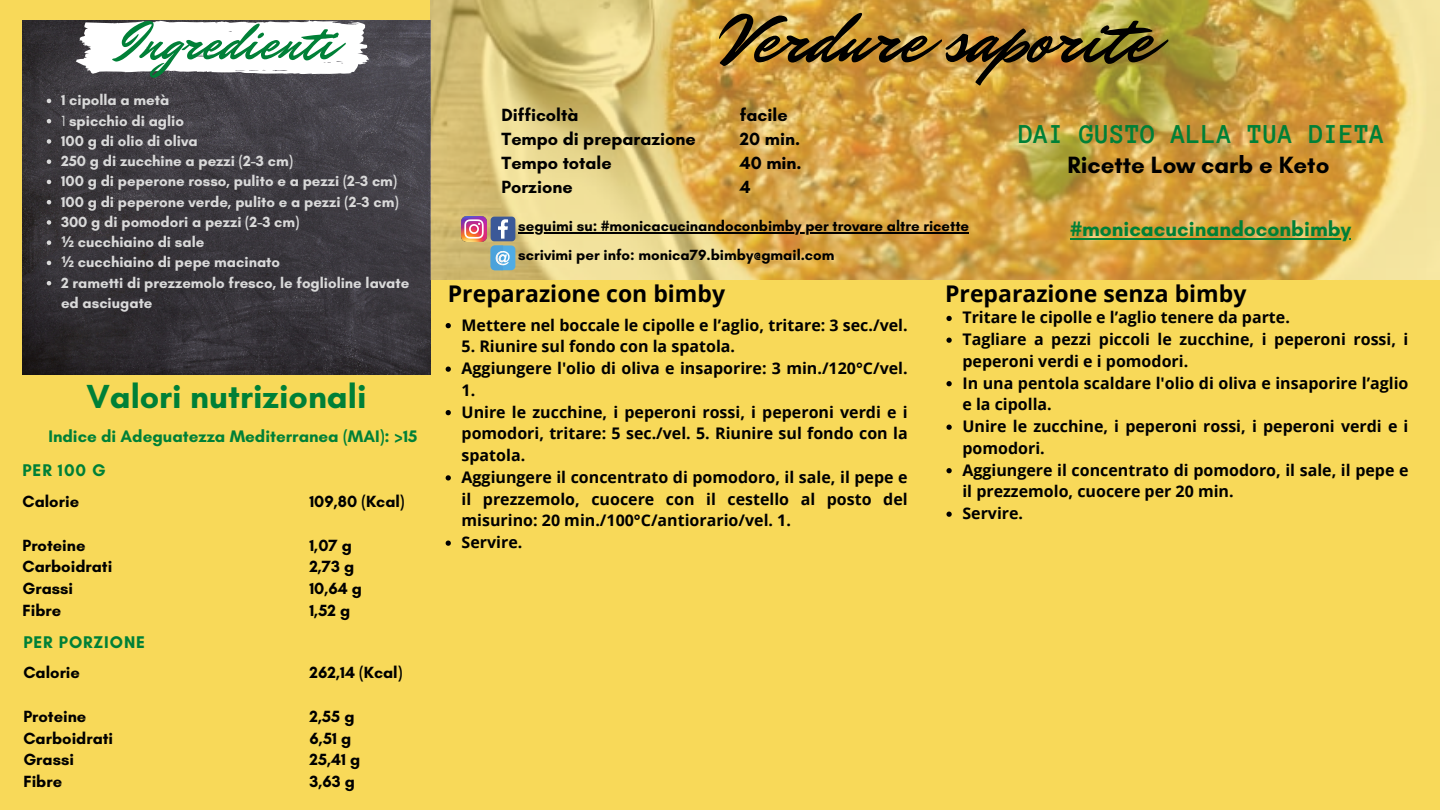
<style>
.page{position:relative;width:1440px;height:810px;background:#f8d959}
.page>*{position:absolute;margin:0;border:0;box-sizing:border-box;transform-origin:0 0}
.t1{font:72px "Mr Dafoe";color:#000}
.t2{font:52px "Mr Dafoe";color:#008037}
.t3{font:700 34px "Glacial Indifference";color:#008037}
.t4{font:700 28px "Anonymous Pro";color:#008037}
.t5{font:700 24px "Glacial Indifference";color:#000}
.t6{font:700 23px "Open Sans";color:#000}
.t7{font:700 21px "Glacial Indifference";color:#008037}
.t8{font:700 18px "Glacial Indifference";color:#000}
.t9{font:700 17.2px "Glacial Indifference";letter-spacing:.05em;color:#008037}
.t10{font:700 17px "Glacial Indifference";color:#008037}
.t11{font:700 16.5px "Glacial Indifference";color:#000}
.t12{font:700 16px/21.8px "Open Sans";color:#000}
.t13{font:700 15px/20.2px "Glacial Indifference";color:#d9d9d9}
.t14{font:700 15px "Glacial Indifference";color:#000}
.s1{font-weight:400}
.s2{font-family:"Noto Sans"}
</style>
<div class="page">
<img style="left:22px;top:20px;width:408px;height:355px">
<svg style="left:76px;top:20px;width:293px;height:55px;background:#e5e5e6"></svg>
<img style="left:430px;top:0;width:1010px;height:279px">
<img style="left:462px;top:217px;width:24px;height:24px">
<svg style="left:491px;top:217px;width:24px;height:53px"></svg>
<hr style="left:518px;top:232px;width:451px;height:2px;background:#000">
<svg style="left:446px;top:323px;width:5px;height:5px"></svg>
<svg style="left:446px;top:367px;width:5px;height:5px"></svg>
<svg style="left:446px;top:410px;width:5px;height:5px"></svg>
<svg style="left:446px;top:475px;width:5px;height:6px"></svg>
<svg style="left:446px;top:541px;width:5px;height:5px"></svg>
<svg style="left:47px;top:99px;width:4px;height:4px"></svg>
<svg style="left:47px;top:119px;width:4px;height:4px"></svg>
<svg style="left:47px;top:139px;width:4px;height:5px"></svg>
<svg style="left:47px;top:159px;width:4px;height:5px"></svg>
<svg style="left:47px;top:180px;width:4px;height:4px"></svg>
<svg style="left:47px;top:200px;width:4px;height:4px"></svg>
<svg style="left:47px;top:220px;width:4px;height:5px"></svg>
<svg style="left:47px;top:240px;width:4px;height:5px"></svg>
<svg style="left:47px;top:261px;width:4px;height:4px"></svg>
<svg style="left:47px;top:281px;width:4px;height:4px"></svg>
<hr style="left:1071px;top:238px;width:280px;height:1px;background:#008037">
<svg style="left:946px;top:316px;width:6px;height:5px"></svg>
<svg style="left:946px;top:338px;width:6px;height:5px"></svg>
<svg style="left:946px;top:381px;width:6px;height:5px"></svg>
<svg style="left:946px;top:425px;width:6px;height:5px"></svg>
<svg style="left:946px;top:468px;width:6px;height:5px"></svg>
<svg style="left:946px;top:512px;width:6px;height:5px"></svg>
<p class="t2" style="left:120px;top:7px;width:216px">Ingredienti</p>
<p class="t13" style="left:61px;top:90px;width:110px">1 cipolla a metà</p>
<p class="t13" style="left:61px;top:110px;width:124px"><span class="s1">1</span> spicchio di aglio</p>
<p class="t13" style="left:61px;top:131px;width:138px">100 g di olio di oliva</p>
<p class="t13" style="left:61px;top:151px;width:234px">250 g di zucchine a pezzi (2-3 cm)</p>
<p class="t13" style="left:61px;top:171px;width:338px">100 g di peperone rosso, pulito e a pezzi (2-3 cm)</p>
<p class="t13" style="left:61px;top:191px;width:339px">100 g di peperone verde, pulito e a pezzi (2-3 cm)</p>
<p class="t13" style="left:61px;top:212px;width:240px">300 g di pomodori a pezzi (2-3 cm)</p>
<p class="t13" style="left:61px;top:232px;width:145px"><span class="s2">½</span> cucchiaino di sale</p>
<p class="t13" style="left:61px;top:252px;width:221px"><span class="s2">½</span> cucchiaino di pepe macinato</p>
<p class="t13" style="left:61px;top:272px;width:350px">2 rametti di prezzemolo fresco, le foglioline lavate ed asciugate</p>
<p class="t3" style="left:86px;top:376px;width:282px">Valori nutrizionali</p>
<p class="t10" style="left:49px;top:426px;width:370px">Indice di Adeguatezza Mediterranea (MAI): &gt;15</p>
<p class="t9" style="left:22px;top:460px;width:85px">PER 100 G</p>
<p class="t11" style="left:22px;top:491px;width:58px">Calorie</p>
<p class="t11" style="left:22px;top:535px;width:65px">Proteine</p>
<p class="t11" style="left:22px;top:557px;width:91px">Carboidrati</p>
<p class="t11" style="left:22px;top:578px;width:52px">Grassi</p>
<p class="t11" style="left:22px;top:600px;width:40px">Fibre</p>
<p class="t9" style="left:23px;top:631px;width:123px">PER PORZIONE</p>
<p class="t11" style="left:23px;top:663px;width:58px">Calorie</p>
<p class="t11" style="left:23px;top:706px;width:65px">Proteine</p>
<p class="t11" style="left:23px;top:728px;width:91px">Carboidrati</p>
<p class="t11" style="left:23px;top:750px;width:52px">Grassi</p>
<p class="t11" style="left:23px;top:771px;width:40px">Fibre</p>
<p class="t11" style="left:309px;top:491px;width:97px">109,80 (Kcal)</p>
<p class="t11" style="left:309px;top:535px;width:44px">1,07 g</p>
<p class="t11" style="left:309px;top:557px;width:46px">2,73 g</p>
<p class="t11" style="left:309px;top:578px;width:54px">10,64 g</p>
<p class="t11" style="left:309px;top:600px;width:42px">1,52 g</p>
<p class="t11" style="left:310px;top:663px;width:94px">262,14 (Kcal)</p>
<p class="t11" style="left:310px;top:706px;width:46px">2,55 g</p>
<p class="t11" style="left:310px;top:728px;width:43px">6,51 g</p>
<p class="t11" style="left:310px;top:750px;width:52px">25,41 g</p>
<p class="t11" style="left:310px;top:771px;width:47px">3,63 g</p>
<p class="t8" style="left:501px;top:104px;width:78px">Difficoltà</p>
<p class="t8" style="left:501px;top:128px;width:196px">Tempo di preparazione</p>
<p class="t8" style="left:501px;top:152px;width:112px">Tempo totale</p>
<p class="t8" style="left:501px;top:176px;width:73px">Porzione</p>
<p class="t1" style="left:720px;top:-10px;width:434px">Verdure saporite</p>
<p class="t8" style="left:740px;top:104px;width:49px">facile</p>
<p class="t8" style="left:740px;top:128px;width:62px">20 min.</p>
<p class="t8" style="left:740px;top:152px;width:63px">40 min.</p>
<p class="t8" style="left:740px;top:176px;width:12px">4</p>
<p class="t4" style="left:1018px;top:120px;width:368px">DAI GUSTO ALLA TUA DIETA</p>
<p class="t5" style="left:1068px;top:150px;width:263px">Ricette Low carb e Keto</p>
<p class="t14" style="left:518px;top:217px;width:452px">seguimi su: #monicacucinandoconbimby per trovare altre ricette</p>
<p class="t14" style="left:518px;top:245px;width:318px">scrivimi per info: monica79.bimby@gmail.com</p>
<p class="t7" style="left:1071px;top:216px;width:282px">#monicacucinandoconbimby</p>
<p class="t6" style="left:448px;top:277px;width:279px">Preparazione con bimby</p>
<p class="t6" style="left:945px;top:277px;width:303px">Preparazione senza bimby</p>
<p class="t12" style="left:462px;top:313px;width:448px">Mettere nel boccale le cipolle e l’aglio, tritare: 3 sec./vel.</p>
<p class="t12" style="left:462px;top:335px;width:275px">5. Riunire sul fondo con la spatola.</p>
<p class="t12" style="left:462px;top:357px;width:448px">Aggiungere l'olio di oliva e insaporire: 3 min./120°C/vel.<br>1.</p>
<p class="t12" style="left:462px;top:400px;width:448px;text-align:justify">Unire le zucchine, i peperoni rossi, i peperoni verdi e i pomodori, tritare: 5 sec./vel. 5. Riunire sul fondo con la spatola.</p>
<p class="t12" style="left:462px;top:466px;width:448px;text-align:justify">Aggiungere il concentrato di pomodoro, il sale, il pepe e il prezzemolo, cuocere con il cestello al posto del misurino: 20 min./100°C/antiorario/vel. 1.</p>
<p class="t12" style="left:462px;top:531px;width:62px">Servire.</p>
<p class="t12" style="left:962px;top:306px;width:329px">Tritare le cipolle e l’aglio tenere da parte.</p>
<p class="t12" style="left:962px;top:328px;width:448px">Tagliare a pezzi piccoli le zucchine, i peperoni rossi, i peperoni verdi e i pomodori.</p>
<p class="t12" style="left:962px;top:371px;width:448px">In una pentola scaldare l'olio di oliva e insaporire l’aglio e la cipolla.</p>
<p class="t12" style="left:962px;top:415px;width:448px">Unire le zucchine, i peperoni rossi, i peperoni verdi e i pomodori.</p>
<p class="t12" style="left:962px;top:458px;width:448px">Aggiungere il concentrato di pomodoro, il sale, il pepe e il prezzemolo, cuocere per 20 min.</p>
<p class="t12" style="left:962px;top:502px;width:62px">Servire.</p>
</div>
